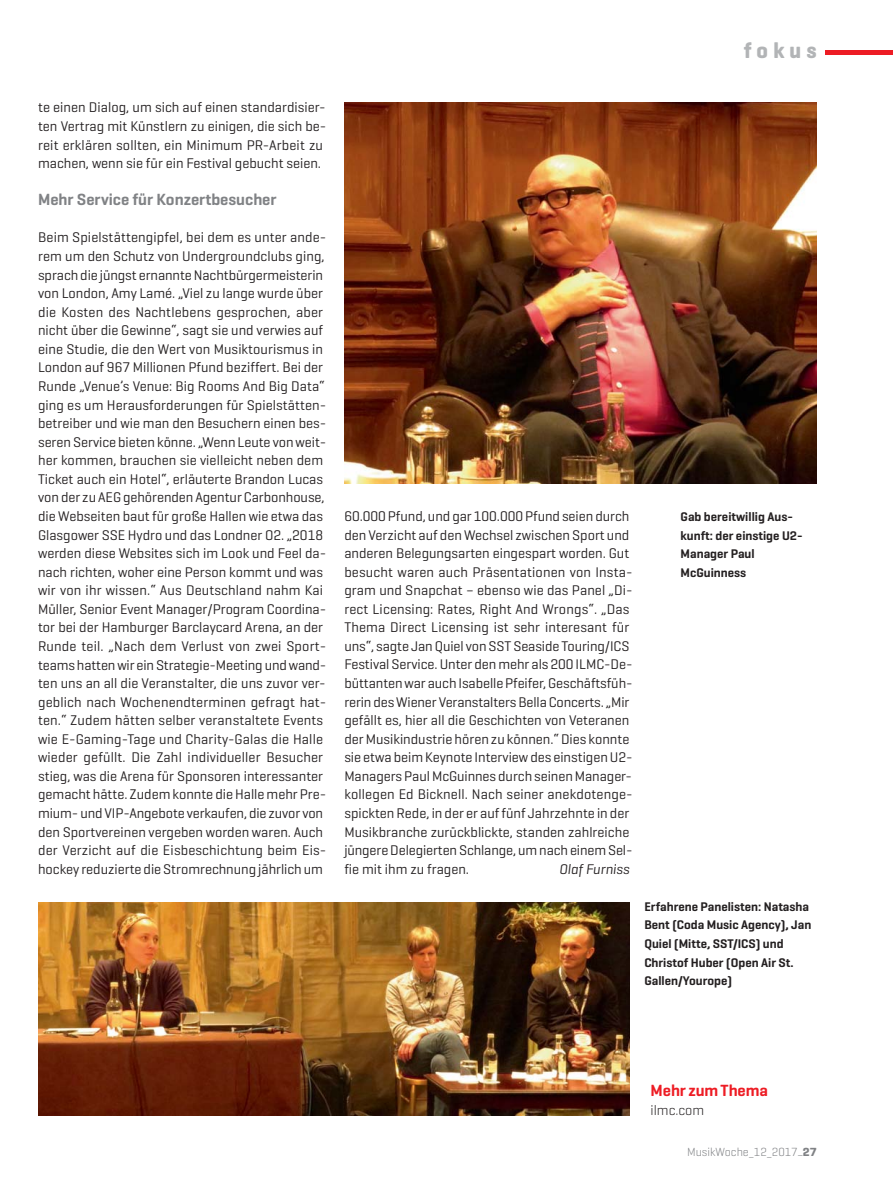
<style>
.page{position:relative;width:893px;height:1191px;background:#fff}
.page>*{position:absolute;margin:0;border:0;box-sizing:border-box;transform-origin:0 0}
.t1{font:700 22.5px "Geogrotesque";letter-spacing:.245em;color:#b2b4b6;scale:.95 1}
.t2{font:600 16.5px "Geogrotesque";color:#808285}
.t3{font:600 16.5px "Geogrotesque";letter-spacing:-.005em;color:#ed1c24}
.t4{font:14.25px/18.6px "Geogrotesque";color:#231f20}
.t5{font:italic 14.25px "Geogrotesque";color:#231f20}
.t6{font:300 14.25px "Geogrotesque";color:#231f20}
.t7{font:600 12.75px/18.6px "Geogrotesque";color:#231f20}
.t8{font:300 12px "Geogrotesque";color:#808285}
.s1{font-weight:700}
</style>
<div class="page">
<hr style="left:825px;top:50px;width:68px;height:4px;background:#ed1c24">
<img style="left:344px;top:103px;width:473px;height:381px">
<img style="left:38px;top:902px;width:591px;height:213px">
<p class="t4" style="left:38px;top:99px;width:290px">te einen Dialog, um sich auf einen standardisier&shy;ten Vertrag mit Künstlern zu einigen, die sich be&shy;reit erklären sollten, ein Minimum PR-Arbeit zu machen, wenn sie für ein Festival gebucht seien.</p>
<p class="t2" style="left:38px;top:192px;width:240px">Mehr Service für Konzertbesucher</p>
<p class="t4" style="left:38px;top:229px;width:290px">Beim Spielstättengipfel, bei dem es unter ande&shy;rem um den Schutz von Undergroundclubs ging, sprach die jüngst ernannte Nachtbürgermeisterin von London, Amy Lamé. „Viel zu lange wurde über die Kosten des Nachtlebens gesprochen, aber nicht über die Gewinne“, sagt sie und verwies auf eine Studie, die den Wert von Musiktourismus in London auf 967 Millionen Pfund beziffert. Bei der Runde „Venue’s Venue: Big Rooms And Big Data“ ging es um Herausforderungen für Spielstätten&shy;betreiber und wie man den Besuchern einen bes&shy;seren Service bieten könne. „Wenn Leute von weit&shy;her kommen, brauchen sie vielleicht neben dem Ticket auch ein Hotel“, erläuterte Brandon Lucas von der zu AEG gehörenden Agentur Carbonhouse, die Webseiten baut für große Hallen wie etwa das Glasgower SSE Hydro und das Londner O2. „2018 werden diese Websites sich im Look und Feel da&shy;nach richten, woher eine Person kommt und was wir von ihr wissen.“ Aus Deutschland nahm Kai Müller, Senior Event Manager/Program Coordina&shy;tor bei der Hamburger Barclaycard Arena, an der Runde teil. „Nach dem Verlust von zwei Sport&shy;teams hatten wir ein Strategie-Meeting und wand&shy;ten uns an all die Veranstalter, die uns zuvor ver&shy;geblich nach Wochenendterminen gefragt hat&shy;ten.“ Zudem hätten selber veranstaltete Events wie E-Gaming-Tage und Charity-Galas die Halle wieder gefüllt. Die Zahl individueller Besucher stieg, was die Arena für Sponsoren interessanter gemacht hätte. Zudem konnte die Halle mehr Pre&shy;mium- und VIP-Angebote verkaufen, die zuvor von den Sportvereinen vergeben worden waren. Auch der Verzicht auf die Eisbeschichtung beim Eis&shy;hockey reduzierte die Stromrechnung jährlich um</p>
<h1 class="t1" style="left:743px;top:37px;width:78px">fokus</h1>
<p class="t4" style="left:344px;top:508px;width:290px">60.000 Pfund, und gar 100.000 Pfund seien durch den Verzicht auf den Wechsel zwischen Sport und anderen Belegungsarten eingespart worden. Gut besucht waren auch Präsentationen von Insta&shy;gram und Snapchat – ebenso wie das Panel „Di&shy;rect Licensing: Rates, Right And Wrongs“. „Das Thema Direct Licensing ist sehr interesant für uns“, sagte Jan Quiel von SST Seaside Touring/ICS Festival Service. Unter den mehr als 200 ILMC-De&shy;büttanten war auch Isabelle Pfeifer, Geschäftsfüh&shy;rerin des Wiener Veranstalters Bella Concerts. „Mir gefällt es, hier all die Geschichten von Veteranen der Musikindustrie hören zu können.“ Dies konnte sie etwa beim Keynote Interview des einstigen U2- Managers Paul McGuinnes durch seinen Manager&shy;kollegen Ed Bicknell. Nach seiner anekdotenge&shy;spickten Rede, in der er auf fünf Jahrzehnte in der Musikbranche zurückblickte, standen zahlreiche jüngere Delegierten Schlange, um nach einem Sel&shy;fie mit ihm zu fragen.</p>
<p class="t5" style="left:559px;top:860px;width:72px">Olaf Furniss</p>
<p class="t7" style="left:680px;top:508px;width:123px">Gab bereitwillig Aus&shy;kunft: der einstige U2-<br>Manager Paul<br>McGuinness</p>
<p class="t7" style="left:644px;top:898px;width:168px">Erfahrene Panelisten: Natasha<br>Bent (Coda Music Agency), Jan<br>Quiel (Mitte, SST/ICS) und<br>Christof Huber (Open Air St.<br>Gallen/Yourope)</p>
<p class="t3" style="left:650px;top:1082px;width:119px">Mehr zum Thema</p>
<p class="t6" style="left:650px;top:1101px;width:55px">ilmc.com</p>
<p class="t8" style="left:687px;top:1144px;width:131px">MusikWoche_12_2017_<span class="s1">27</span></p>
</div>
